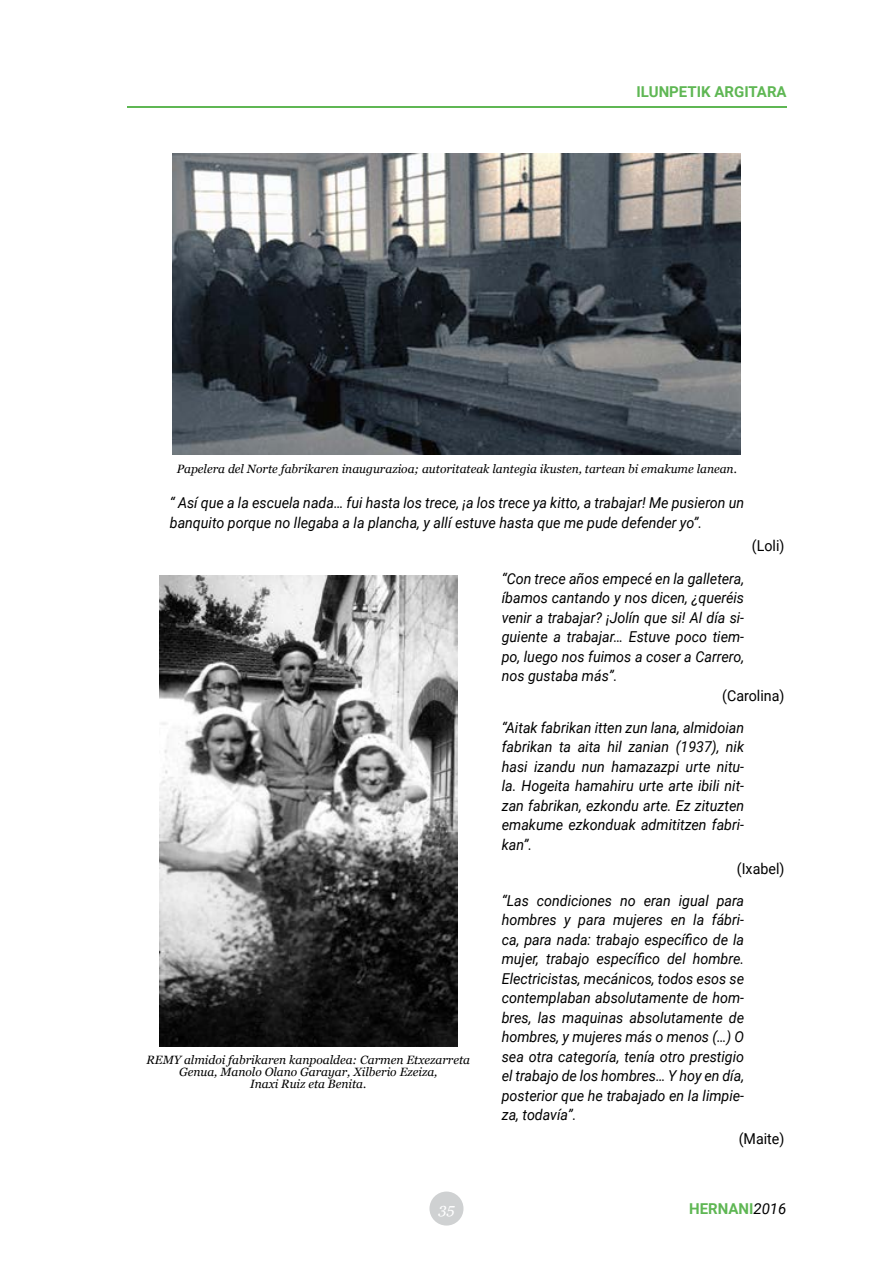
<style>
.page{position:relative;width:893px;height:1263px;background:#fff}
.page>*{position:absolute;margin:0;border:0;box-sizing:border-box;transform-origin:0 0}
.t1{font:italic 15px/19.5px "Roboto";color:#000;text-align:justify;scale:.95 1}
.t2{font:15px "Roboto";color:#000;scale:.95 1}
.t3{font:700 15px "Roboto";color:#5fb754}
.t4{font:italic 15px "Georgia";color:#fff}
.t5{font:italic 12px/12px "Georgia";color:#000;text-align:center}
.s1{font-weight:400;font-style:italic;color:#000}
</style>
<div class="page">
<div style="left:429px;top:1191px;width:34px;height:34px;background:#cfd1d2;border-radius:50%"></div>
<hr style="left:127px;top:106px;width:660px;height:2px;background:#5fb754">
<img style="left:159px;top:575px;width:298px;height:471px">
<img style="left:173px;top:154px;width:568px;height:301px">
<p class="t3" style="left:636px;top:81px;width:152px">ILUNPETIK ARGITARA</p>
<p class="t5" style="left:177px;top:462px;width:562px">Papelera del Norte fabrikaren inaugurazioa; autoritateak lantegia ikusten, tartean bi emakume lanean.</p>
<p class="t1" style="left:170px;top:492px;width:606px">“ Así que a la escuela nada… fui hasta los trece, ¡a los trece ya kitto, a trabajar! Me pusieron un banquito porque no llegaba a la plancha, y allí estuve hasta que me pude defender yo”.</p>
<p class="t2" style="left:752px;top:535px;width:36px">(Loli)</p>
<p class="t5" style="left:146px;top:1053px;width:325px">REMY almidoi fabrikaren kanpoaldea: Carmen Etxezarreta<br>Genua, Manolo Olano Garayar, Xilberio Ezeiza,<br>Inaxi Ruiz eta Benita.</p>
<p class="t4" style="left:438px;top:1198px;width:18px">35</p>
<p class="t1" style="left:502px;top:568px;width:257px">“Con trece años empecé en la galletera, íbamos cantando y nos dicen, ¿queréis venir a trabajar? ¡Jolín que si! Al día si&shy;guiente a trabajar… Estuve poco tiem&shy;po, luego nos fuimos a coser a Carrero, nos gustaba más”.</p>
<p class="t2" style="left:722px;top:685px;width:67px">(Carolina)</p>
<p class="t1" style="left:502px;top:717px;width:257px">“Aitak fabrikan itten zun lana, almidoian fabrikan ta aita hil zanian (1937), nik hasi izandu nun hamazazpi urte nitu&shy;la. Hogeita hamahiru urte arte ibili nit&shy;zan fabrikan, ezkondu arte. Ez zituzten emakume ezkonduak admititzen fabri&shy;kan”.</p>
<p class="t2" style="left:737px;top:858px;width:52px">(Ixabel)</p>
<p class="t1" style="left:502px;top:890px;width:257px">“Las condiciones no eran igual para hombres y para mujeres en la fábri&shy;ca, para nada: trabajo específico de la mujer, trabajo específico del hombre.<br>Electricistas, mecánicos, todos esos se contemplaban absolutamente de hom&shy;bres, las maquinas absolutamente de hombres, y mujeres más o menos (…) O sea otra categoría, tenía otro prestigio el trabajo de los hombres… Y hoy en día, posterior que he trabajado en la limpie&shy;za, todavía”.</p>
<p class="t2" style="left:739px;top:1128px;width:50px">(Maite)</p>
<p class="t3" style="left:689px;top:1198px;width:99px">HERNANI<span class="s1">2016</span></p>
</div>
